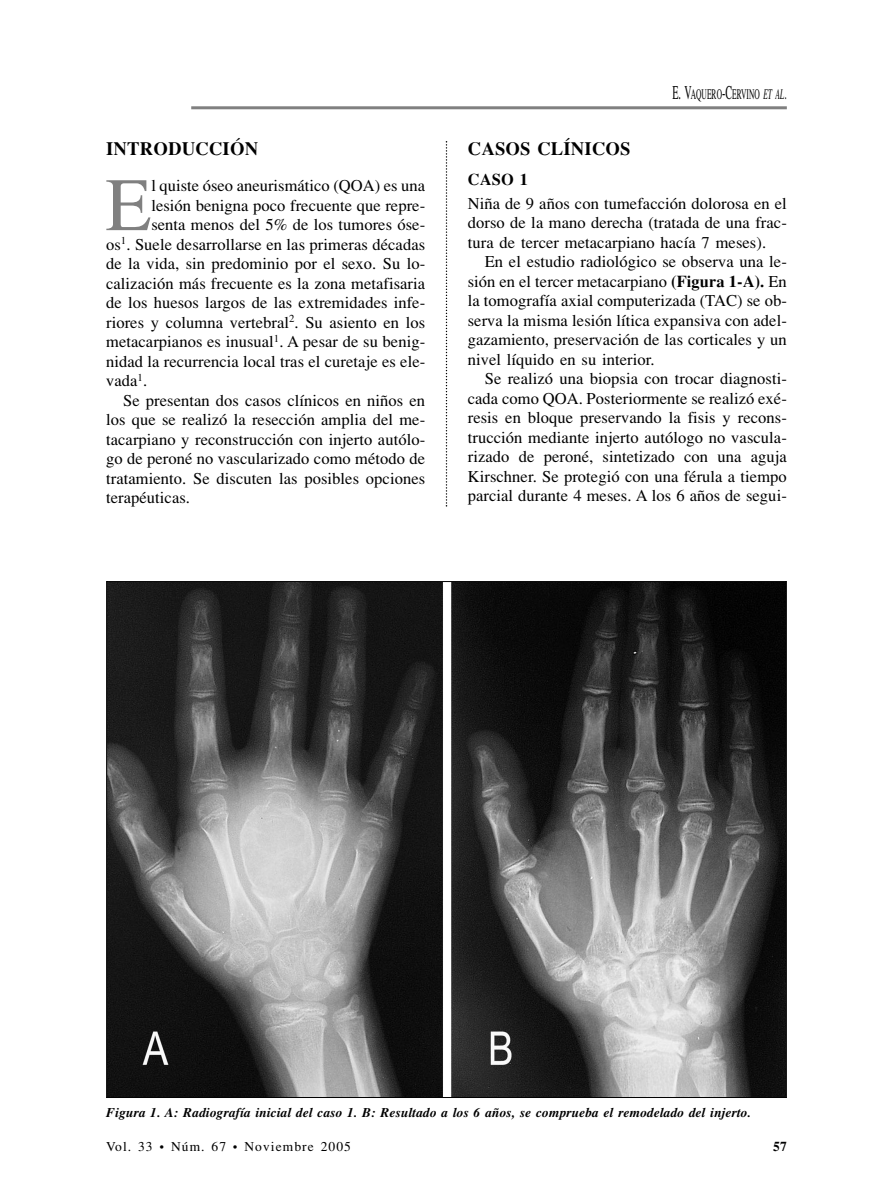
<style>
.page{position:relative;width:893px;height:1191px;background:#fff}
.page>*{position:absolute;margin:0;border:0;box-sizing:border-box;transform-origin:0 0}
.t1{font:75.3px "Times";color:#808080}
.t2{font:700 18.75px "Times";letter-spacing:.005em;color:#000}
.t3{font:16.5px/19.5px "Times";letter-spacing:.005em;color:#000;text-align:justify}
.t4{font:700 16.5px "Times";color:#000}
.t5{font:14.7px "Times";letter-spacing:.005em;color:#000;scale:.51 1}
.t6{font:italic 700 13.5px "Times";letter-spacing:.005em;color:#000}
.t7{font:13.5px "Times";letter-spacing:.08em;color:#000}
.t8{font:700 13.5px "Times";color:#000}
.s1{font-size:19.5px}
.s2{font-style:italic}
.s3{font-style:italic;font-size:19.5px}
.s4{font-weight:700}
</style>
<div class="page">
<hr style="left:191px;top:106px;width:595px;height:3px;background:#808080">
<svg style="left:446px;top:141px;width:1px;height:366px"></svg>
<img style="left:108px;top:583px;width:676px;height:513px">
<p class="t2" style="left:106px;top:142px;width:154px">INTRODUCCIÓN</p>
<h1 class="t1" style="left:105px;top:178px;width:48px">E</h1>
<p class="t3" style="left:151px;top:177px;width:275px">l quiste óseo aneurismático (QOA) es una</p>
<p class="t3" style="left:151px;top:197px;width:275px">lesión benigna poco frecuente que repre-</p>
<p class="t3" style="left:151px;top:216px;width:275px">senta menos del 5% de los tumores óse-</p>
<p class="t3" style="left:106px;top:236px;width:320px">os<sup>1</sup>. Suele desarrollarse en las primeras décadas</p>
<p class="t3" style="left:106px;top:255px;width:320px">de la vida, sin predominio por el sexo. Su lo-</p>
<p class="t3" style="left:106px;top:275px;width:320px">calización más frecuente es la zona metafisaria</p>
<p class="t3" style="left:106px;top:294px;width:320px">de los huesos largos de las extremidades infe-</p>
<p class="t3" style="left:106px;top:314px;width:320px">riores y columna vertebral<sup>2</sup>. Su asiento en los</p>
<p class="t3" style="left:106px;top:333px;width:320px">metacarpianos es inusual<sup>1</sup>. A pesar de su benig-</p>
<p class="t3" style="left:106px;top:353px;width:320px">nidad la recurrencia local tras el curetaje es ele-</p>
<p class="t3" style="left:106px;top:372px;width:43px">vada<sup>1</sup>.</p>
<p class="t3" style="left:123px;top:392px;width:303px">Se presentan dos casos clínicos en niños en</p>
<p class="t3" style="left:106px;top:411px;width:320px">los que se realizó la resección amplia del me-</p>
<p class="t3" style="left:106px;top:431px;width:320px">tacarpiano y reconstrucción con injerto autólo-</p>
<p class="t3" style="left:106px;top:450px;width:320px">go de peroné no vascularizado como método de</p>
<p class="t3" style="left:106px;top:470px;width:320px">tratamiento. Se discuten las posibles opciones</p>
<p class="t3" style="left:106px;top:489px;width:85px">terapéuticas.</p>
<p class="t5" style="left:672px;top:89px;width:226px"><span class="s1">E. V</span>AQUERO<span class="s1">-C</span>ERVINO <span class="s2">ET AL</span><span class="s3">.</span></p>
<p class="t2" style="left:468px;top:142px;width:164px">CASOS CLÍNICOS</p>
<p class="t4" style="left:468px;top:173px;width:62px">CASO 1</p>
<p class="t3" style="left:468px;top:195px;width:320px">Niña de 9 años con tumefacción dolorosa en el dorso de la mano derecha (tratada de una frac&shy;tura de tercer metacarpiano hacía 7 meses).</p>
<p class="t3" style="left:468px;top:253px;width:320px;text-indent:17px">En el estudio radiológico se observa una le&shy;sión en el tercer metacarpiano <span class="s4">(Figura 1-A).</span> En la tomografía axial computerizada (TAC) se ob&shy;serva la misma lesión lítica expansiva con adel&shy;gazamiento, preservación de las corticales y un nivel líquido en su interior.</p>
<p class="t3" style="left:468px;top:370px;width:320px;text-indent:17px">Se realizó una biopsia con trocar diagnosti&shy;cada como QOA. Posteriormente se realizó exé&shy;resis en bloque preservando la fisis y recons&shy;trucción mediante injerto autólogo no vascula&shy;rizado de peroné, sintetizado con una aguja Kirschner. Se protegió con una férula a tiempo parcial durante 4 meses. A los 6 años de segui-</p>
<p class="t6" style="left:106px;top:1107px;width:646px">Figura 1. A: Radiografía inicial del caso 1. B: Resultado a los 6 años, se comprueba el remodelado del injerto.</p>
<p class="t7" style="left:106px;top:1141px;width:246px">Vol. 33 • Núm. 67 • Noviembre 2005</p>
<p class="t8" style="left:773px;top:1141px;width:15px">57</p>
</div>
